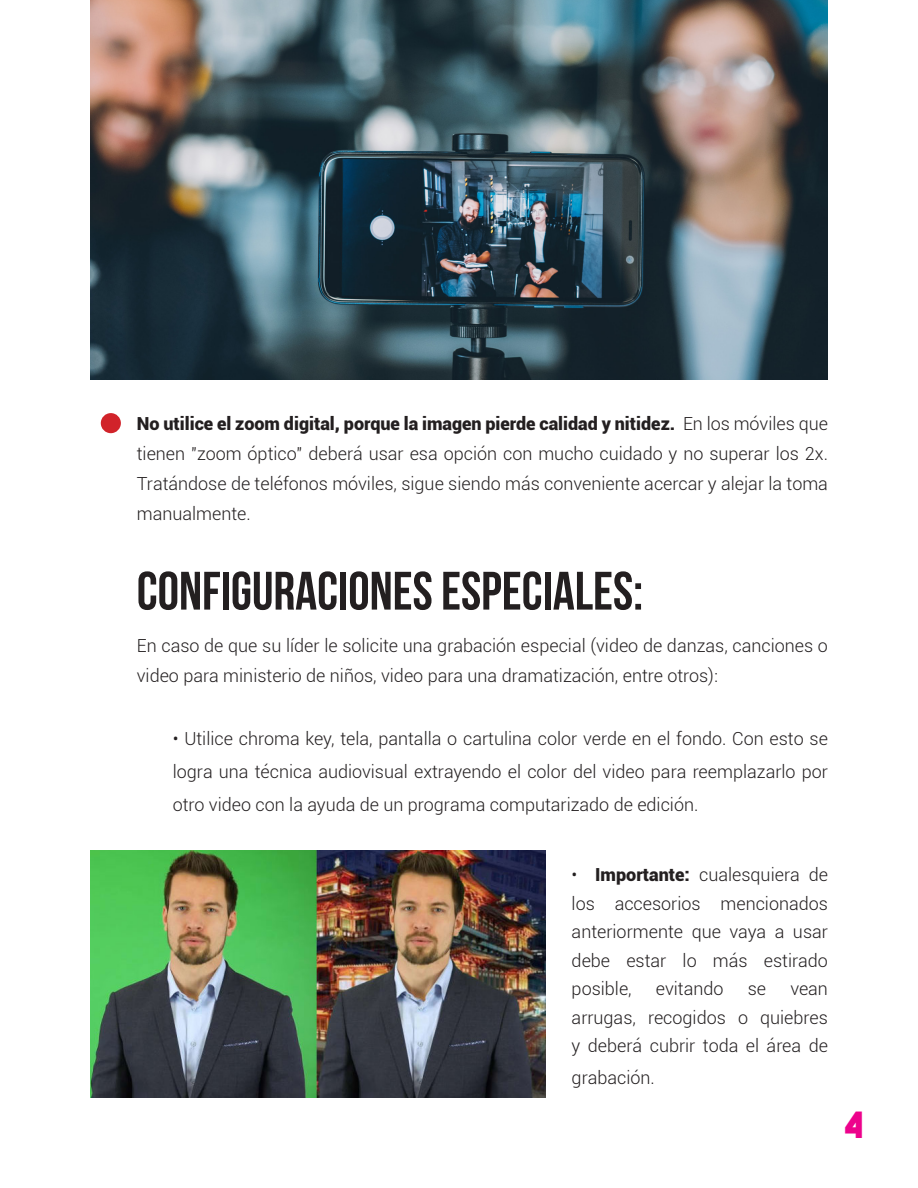
<style>
.page{position:relative;width:918px;height:1188px;background:#fff}
.page>*{position:absolute;margin:0;border:0;box-sizing:border-box;transform-origin:0 0}
.t1{font:700 54px "Bebas Neue";color:#231f20}
.t2{font:36px "The Bold Font";color:#ed028c}
.t3{font:300 18px/28.5px "Roboto";color:#231f20;text-align:justify}
.s1{font-weight:900}
</style>
<div class="page">
<img style="left:90px;top:0;width:737px;height:380px">
<img style="left:90px;top:850px;width:455px;height:248px">
<div style="left:101px;top:413px;width:20px;height:20px;background:#d1232a;border-radius:50%"></div>
<p class="t3" style="left:137px;top:408px;width:693px;line-height:30px"><span class="s1">No utilice el zoom digital, porque la imagen pierde calidad y nitidez.</span> En los móviles que tienen "zoom óptico" deberá usar esa opción con mucho cuidado y no superar los 2x.<br>Tratándose de teléfonos móviles, sigue siendo más conveniente acercar y alejar la toma manualmente.</p>
<p class="t1" style="left:137px;top:561px;width:508px">CONFIGURACIONES ESPECIALES:</p>
<p class="t3" style="left:137px;top:630px;width:693px;line-height:30px">En caso de que su líder le solicite una grabación especial (video de danzas, canciones o video para ministerio de niños, video para una dramatización, entre otros):</p>
<p class="t3" style="left:173px;top:721px;width:657px;line-height:33px">• Utilice chroma key, tela, pantalla o cartulina color verde en el fondo. Con esto se logra una técnica audiovisual extrayendo el color del video para reemplazarlo por otro video con la ayuda de un programa computarizado de edición.</p>
<p class="t3" style="left:572px;top:860px;width:258px">• <span class="s1">Importante:</span> cualesquiera de los accesorios mencionados anteriormente que vaya a usar debe estar lo más estirado posible,</p>
<p class="t3" style="left:656px;top:974px;width:69px">evitando</p>
<p class="t3" style="left:748px;top:974px;width:20px">se</p>
<p class="t3" style="left:572px;top:974px;width:258px;text-indent:219px">vean arrugas, recogidos o quiebres y deberá cubrir toda el área de</p>
<p class="t3" style="left:572px;top:1062px;width:85px">grabación.</p>
<h2 class="t2" style="left:843px;top:1102px;width:22px">4</h2>
</div>
